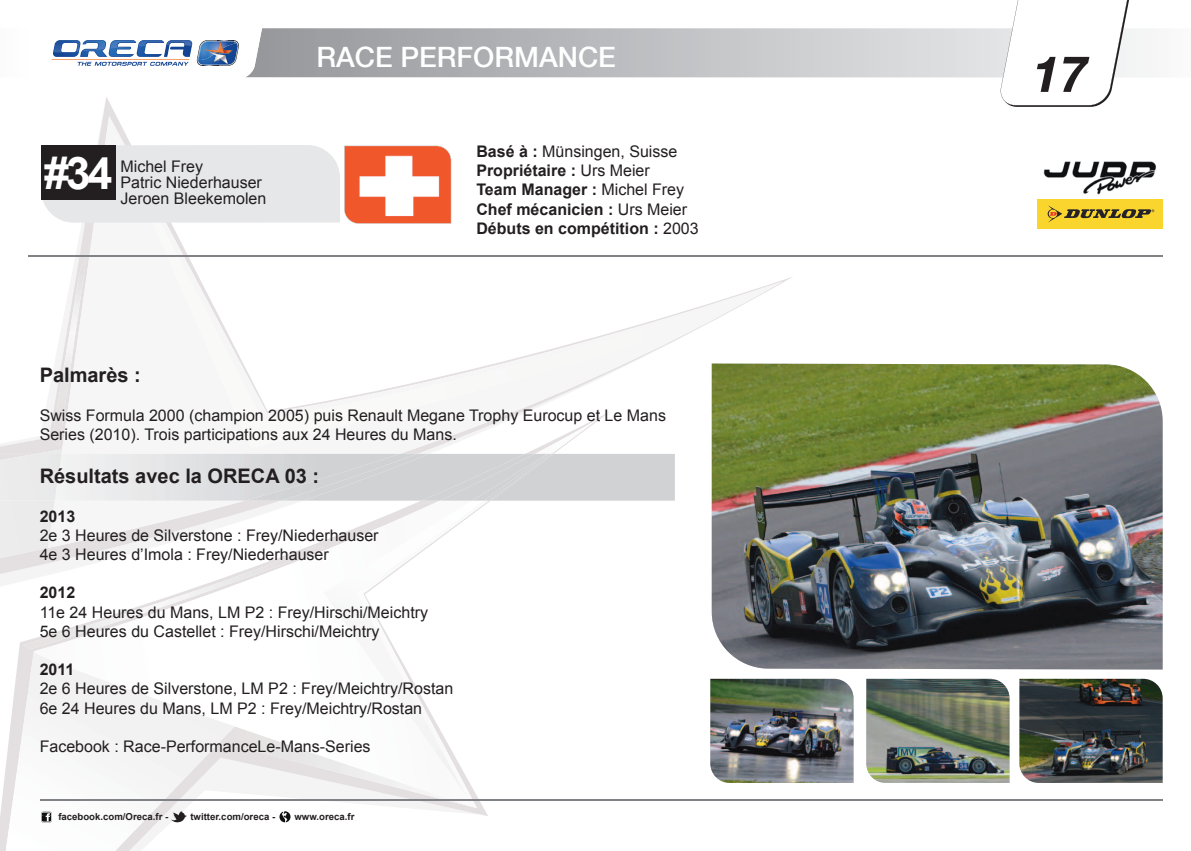
<style>
.page{position:relative;width:1191px;height:851px;background:#fff}
.page>*{position:absolute;margin:0;border:0;box-sizing:border-box;transform-origin:0 0}
.t1{font:italic 700 50px "Helvetica Neue";color:#231f20}
.t2{font:700 45px "Arial";color:#fff}
.t3{font:500 28px "Helvetica Neue";color:#fff}
.t4{font:700 20px "Arial";color:#231f20}
.t5{font:16px/19.2px "Arial";color:#231f20}
.t6{font:700 16px/19.2px "Arial";color:#231f20}
.t7{font:700 9.6px "Arial";color:#231f20}
.s1{font-weight:400}
</style>
<div class="page">
<svg style="left:6px;top:679px;width:179px;height:171px"></svg>
<svg style="left:34px;top:679px;width:564px;height:129px"></svg>
<svg style="left:324px;top:679px;width:230px;height:117px"></svg>
<svg style="left:0;top:253px;width:675px;height:426px"></svg>
<div style="left:440px;top:454px;width:111px;height:46px;background:#d1d2d4"></div>
<div style="left:472px;top:454px;width:76px;height:46px;background:#d1d2d4"></div>
<svg style="left:262px;top:28px;width:883px;height:49px;background:#bdbec1"></svg>
<div style="left:1036px;top:199px;width:126px;height:29px;background:#f9d52e"></div>
<svg style="left:1047px;top:205px;width:107px;height:17px"></svg>
<svg style="left:41px;top:145px;width:410px;height:79px;background:#d1b8b2"></svg>
<img style="left:711px;top:363px;width:451px;height:306px">
<img style="left:710px;top:678px;width:143px;height:104px">
<img style="left:866px;top:678px;width:143px;height:104px">
<img style="left:1019px;top:678px;width:143px;height:104px">
<hr style="left:28px;top:255px;width:1134px;height:1px;background:#808285">
<img style="left:1043px;top:161px;width:113px;height:34px">
<svg style="left:51px;top:30px;width:211px;height:48px"></svg>
<img style="left:167px;top:41px;width:25px;height:5px">
<img style="left:54px;top:41px;width:26px;height:11px">
<svg style="left:999px;top:0;width:135px;height:107px"></svg>
<svg style="left:171px;top:811px;width:16px;height:12px"></svg>
<svg style="left:219px;top:726px;width:258px;height:96px"></svg>
<svg style="left:41px;top:811px;width:11px;height:11px"></svg>
<hr style="left:40px;top:799px;width:1122px;height:1px;background:#808285">
<h2 class="t2" style="left:44px;top:143px;width:70px">#34</h2>
<p class="t5" style="left:120px;top:158px;width:147px;line-height:16px">Michel Frey<br>Patric Niederhauser<br>Jeroen Bleekemolen</p>
<h3 class="t3" style="left:316px;top:40px;width:301px">RACE PERFORMANCE</h3>
<p class="t6" style="left:476px;top:142px;width:224px">Basé à : <span class="s1">Münsingen, Suisse<br></span>Propriétaire : <span class="s1">Urs Meier<br></span>Team Manager : <span class="s1">Michel Frey<br></span>Chef mécanicien : <span class="s1">Urs Meier<br></span>Débuts en compétition : <span class="s1">2003</span></p>
<p class="t4" style="left:40px;top:362px;width:103px">Palmarès :</p>
<p class="t5" style="left:40px;top:405px;width:628px">Swiss Formula 2000 (champion 2005) puis Renault Megane Trophy Eurocup et Le Mans<br>Series (2010). Trois participations aux 24 Heures du Mans.</p>
<p class="t4" style="left:40px;top:463px;width:281px">Résultats avec la ORECA 03 :</p>
<p class="t6" style="left:40px;top:506px;width:37px">2013</p>
<p class="t5" style="left:40px;top:525px;width:340px">2e 3 Heures de Silverstone : Frey/Niederhauser<br>4e 3 Heures d’Imola : Frey/Niederhauser</p>
<p class="t6" style="left:40px;top:583px;width:37px">2012</p>
<p class="t5" style="left:40px;top:602px;width:390px">11e 24 Heures du Mans, LM P2 : Frey/Hirschi/Meichtry<br>5e 6 Heures du Castellet : Frey/Hirschi/Meichtry</p>
<p class="t6" style="left:40px;top:660px;width:36px">2011</p>
<p class="t5" style="left:40px;top:679px;width:415px">2e 6 Heures de Silverstone, LM P2 : Frey/Meichtry/Rostan<br>6e 24 Heures du Mans, LM P2 : Frey/Meichtry/Rostan</p>
<p class="t5" style="left:40px;top:736px;width:332px">Facebook : Race-PerformanceLe-Mans-Series</p>
<p class="t7" style="left:58px;top:810px;width:111px">facebook.com/Oreca.fr -</p>
<p class="t7" style="left:190px;top:810px;width:86px">twitter.com/oreca -</p>
<p class="t7" style="left:294px;top:810px;width:61px">www.oreca.fr</p>
<h1 class="t1" style="left:1032px;top:43px;width:57px">17</h1>
</div>
